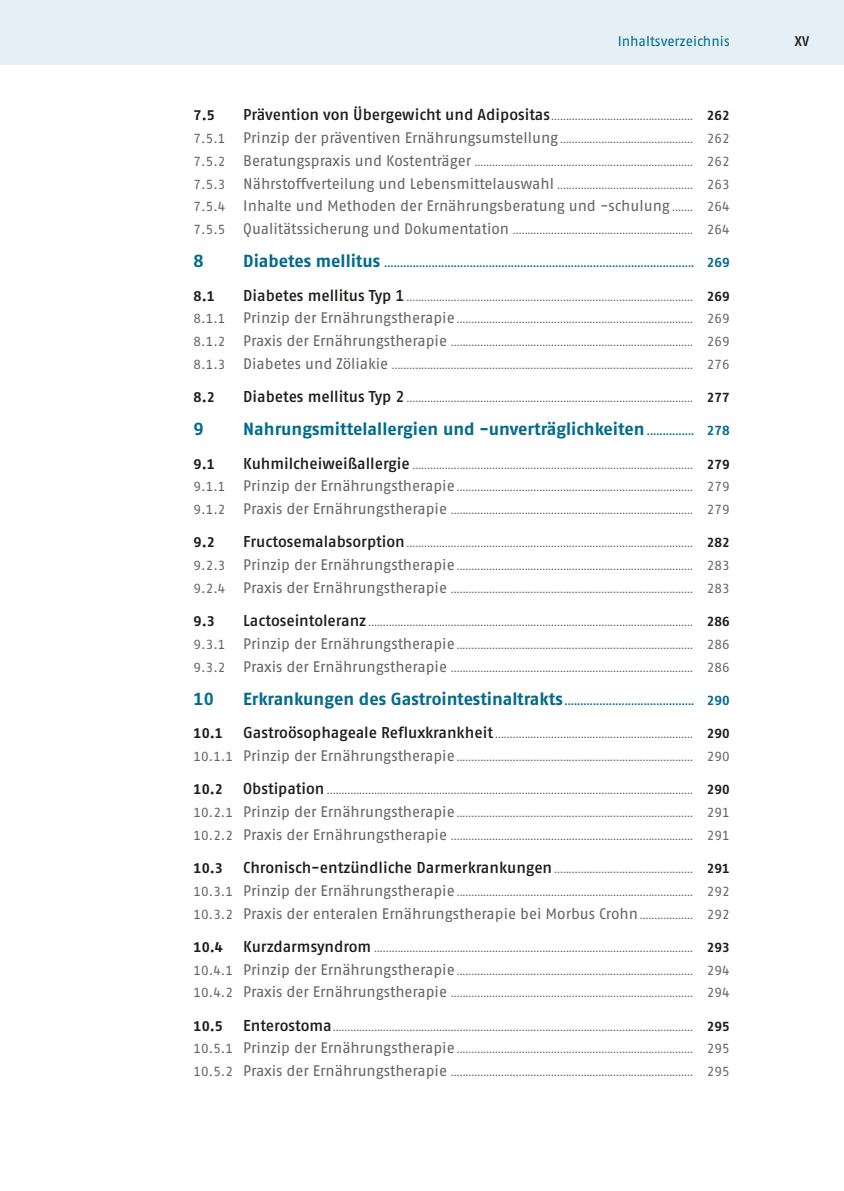
<style>
.page{position:relative;width:844px;height:1191px;background:#fff}
.page>*{position:absolute;margin:0;border:0;box-sizing:border-box;transform-origin:0 0}
.t1{font:700 17.5px "Fago Pro";color:#006b8d}
.t2{font:15.4px "Fago Pro";letter-spacing:-.005em;color:#646463}
.t3{font:700 14px "Fago Pro";color:#1d1d1b}
.t4{font:14px "Fago Pro";color:#006b8d}
.t5{font:600 14px "Fago Pro";color:#1d1d1b}
.t6{font:13.12px "Fago Pro";color:#006b8d}
.t7{font:10.5px/22.8px "Fago Pro";color:#646463;text-align:justify}
.s1{font-weight:600;font-size:15.75px;color:#1d1d1b}
.s2{font-weight:700;font-size:13.12px;color:#1d1d1b}
.s3{font-size:13.12px}
.s4{font-size:15.4px}
.s5{font-size:10.5px}
.s6{font-weight:700;font-size:17.5px}
.s7{font-weight:700}
.s8{font-weight:400;font-size:13.12px}
</style>
<div class="page">
<div style="left:0;top:0;width:729px;height:64px;background:#e4f0f5"></div>
<div style="left:729px;top:0;width:114px;height:64px;background:#e4f0f5"></div>
<h3 class="t4" style="left:617px;top:32px;width:113px">Inhaltsverzeichnis</h3>
<h3 class="t5" style="left:794px;top:32px;width:16px">XV</h3>
<p class="t7" style="left:193px;top:105px;width:537px;text-indent:50px"><span class="s1">Prävention von Übergewicht und Adipositas</span>................................................ <span class="s2">262<br></span><span class="s3">7.5.1</span> <span class="s4">Prinzip der präventiven Ernährungsumstellung</span> ............................................. <span class="s3">262<br>7.5.2</span> <span class="s4">Beratungspraxis und Kostenträger</span> .......................................................................... <span class="s3">262<br>7.5.3</span> <span class="s4">Nährstoffverteilung und Lebensmittelauswahl</span> .............................................. <span class="s3">263</span></p>
<h2 class="t2" style="left:193px;top:197px;width:537px"><span class="s3">7.5.4</span> Inhalte und Methoden der Ernährungsberatung und -schulung <span class="s5">.......</span> <span class="s3">264</span></h2>
<p class="t7" style="left:193px;top:219px;width:537px"><span class="s3">7.5.5</span> <span class="s4">Qualitätssicherung und Dokumentation</span> ............................................................. <span class="s3">264</span></p>
<h1 class="t1" style="left:193px;top:251px;width:12px">8</h1>
<p class="t6" style="left:243px;top:255px;width:488px"><span class="s6">Diabetes mellitus</span> .................................................................................................. <span class="s7">269</span></p>
<h3 class="t3" style="left:193px;top:287px;width:23px">8.1</h3>
<h3 class="t3" style="left:193px;top:107px;width:23px">7.5</h3>
<p class="t7" style="left:193px;top:285px;width:537px;text-indent:50px"><span class="s1">Diabetes mellitus Typ 1</span> ................................................................................................. <span class="s2">269<br></span><span class="s3">8.1.1</span> <span class="s4">Prinzip der Ernährungstherapie</span> ................................................................................ <span class="s3">269<br>8.1.2</span> <span class="s4">Praxis der Ernährungstherapie</span> .................................................................................. <span class="s3">269<br>8.1.3</span> <span class="s4">Diabetes und Zöliakie</span> ...................................................................................................... <span class="s3">276</span></p>
<h3 class="t3" style="left:193px;top:389px;width:23px">8.2</h3>
<p class="t7" style="left:243px;top:387px;width:488px"><span class="s1">Diabetes mellitus Typ 2</span> ................................................................................................. <span class="s2">277</span></p>
<h1 class="t1" style="left:193px;top:419px;width:12px">9</h1>
<h1 class="t1" style="left:243px;top:419px;width:488px">Nahrungsmittelallergien und -unverträglichkeiten<span class="s8">...............</span> <span class="s3">278</span></h1>
<h3 class="t3" style="left:193px;top:455px;width:23px">9.1</h3>
<p class="t7" style="left:193px;top:453px;width:537px;text-indent:50px"><span class="s1">Kuhmilcheiweißallergie</span> ............................................................................................... <span class="s2">279<br></span><span class="s3">9.1.1</span> <span class="s4">Prinzip der Ernährungstherapie</span> ................................................................................ <span class="s3">279<br>9.1.2</span> <span class="s4">Praxis der Ernährungstherapie</span> .................................................................................. <span class="s3">279</span></p>
<h3 class="t3" style="left:193px;top:534px;width:23px">9.2</h3>
<p class="t7" style="left:193px;top:532px;width:537px;text-indent:50px"><span class="s1">Fructosemalabsorption</span> ................................................................................................. <span class="s2">282<br></span><span class="s3">9.2.3</span> <span class="s4">Prinzip der Ernährungstherapie</span> ................................................................................ <span class="s3">283<br>9.2.4</span> <span class="s4">Praxis der Ernährungstherapie</span> .................................................................................. <span class="s3">283</span></p>
<h3 class="t3" style="left:193px;top:613px;width:23px">9.3</h3>
<p class="t7" style="left:193px;top:611px;width:537px;text-indent:50px"><span class="s1">Lactoseintoleranz</span> .............................................................................................................. <span class="s2">286<br></span><span class="s3">9.3.1</span> <span class="s4">Prinzip der Ernährungstherapie</span> ................................................................................ <span class="s3">286<br>9.3.2</span> <span class="s4">Praxis der Ernährungstherapie</span> .................................................................................. <span class="s3">286</span></p>
<h1 class="t1" style="left:193px;top:688px;width:22px">10</h1>
<p class="t6" style="left:243px;top:692px;width:488px"><span class="s6">Erkrankungen des Gastrointestinaltrakts</span> ......................................... <span class="s7">290</span></p>
<h3 class="t3" style="left:193px;top:725px;width:31px">10.1</h3>
<p class="t7" style="left:193px;top:723px;width:537px;text-align:right"><span class="s1">Gastroösophageale Refluxkrankheit</span> ................................................................... <span class="s2">290<br></span><span class="s3">10.1.1</span> <span class="s4">Prinzip der Ernährungstherapie</span> ................................................................................ <span class="s3">290</span></p>
<h3 class="t3" style="left:193px;top:781px;width:31px">10.2</h3>
<p class="t7" style="left:193px;top:779px;width:537px;text-indent:50px"><span class="s1">Obstipation</span> ............................................................................................................................ <span class="s2">290<br></span><span class="s3">10.2.1</span> <span class="s4">Prinzip der Ernährungstherapie</span> ................................................................................ <span class="s3">291<br>10.2.2</span> <span class="s4">Praxis der Ernährungstherapie</span> .................................................................................. <span class="s3">291</span></p>
<h3 class="t3" style="left:193px;top:859px;width:31px">10.3</h3>
<p class="t7" style="left:193px;top:858px;width:537px;text-align:right"><span class="s1">Chronisch-entzündliche Darmerkrankungen</span> ............................................... <span class="s2">291<br></span><span class="s3">10.3.1</span> <span class="s4">Prinzip der Ernährungstherapie</span> ................................................................................ <span class="s3">292</span></p>
<h2 class="t2" style="left:193px;top:904px;width:537px"><span class="s3">10.3.2</span> Praxis der enteralen Ernährungstherapie bei Morbus Crohn<span class="s5">..................</span> <span class="s3">292</span></h2>
<h3 class="t3" style="left:193px;top:938px;width:31px">10.4</h3>
<p class="t7" style="left:193px;top:936px;width:537px;text-indent:50px"><span class="s1">Kurzdarmsyndrom</span> ............................................................................................................ <span class="s2">293<br></span><span class="s3">10.4.1</span> <span class="s4">Prinzip der Ernährungstherapie</span> ................................................................................ <span class="s3">294<br>10.4.2</span> <span class="s4">Praxis der Ernährungstherapie</span> .................................................................................. <span class="s3">294</span></p>
<h3 class="t3" style="left:193px;top:1017px;width:31px">10.5</h3>
<p class="t7" style="left:193px;top:1015px;width:537px;text-indent:50px"><span class="s1">Enterostoma</span>.......................................................................................................................... <span class="s2">295<br></span><span class="s3">10.5.1</span> <span class="s4">Prinzip der Ernährungstherapie</span> ................................................................................ <span class="s3">295<br>10.5.2</span> <span class="s4">Praxis der Ernährungstherapie</span> .................................................................................. <span class="s3">295</span></p>
</div>
